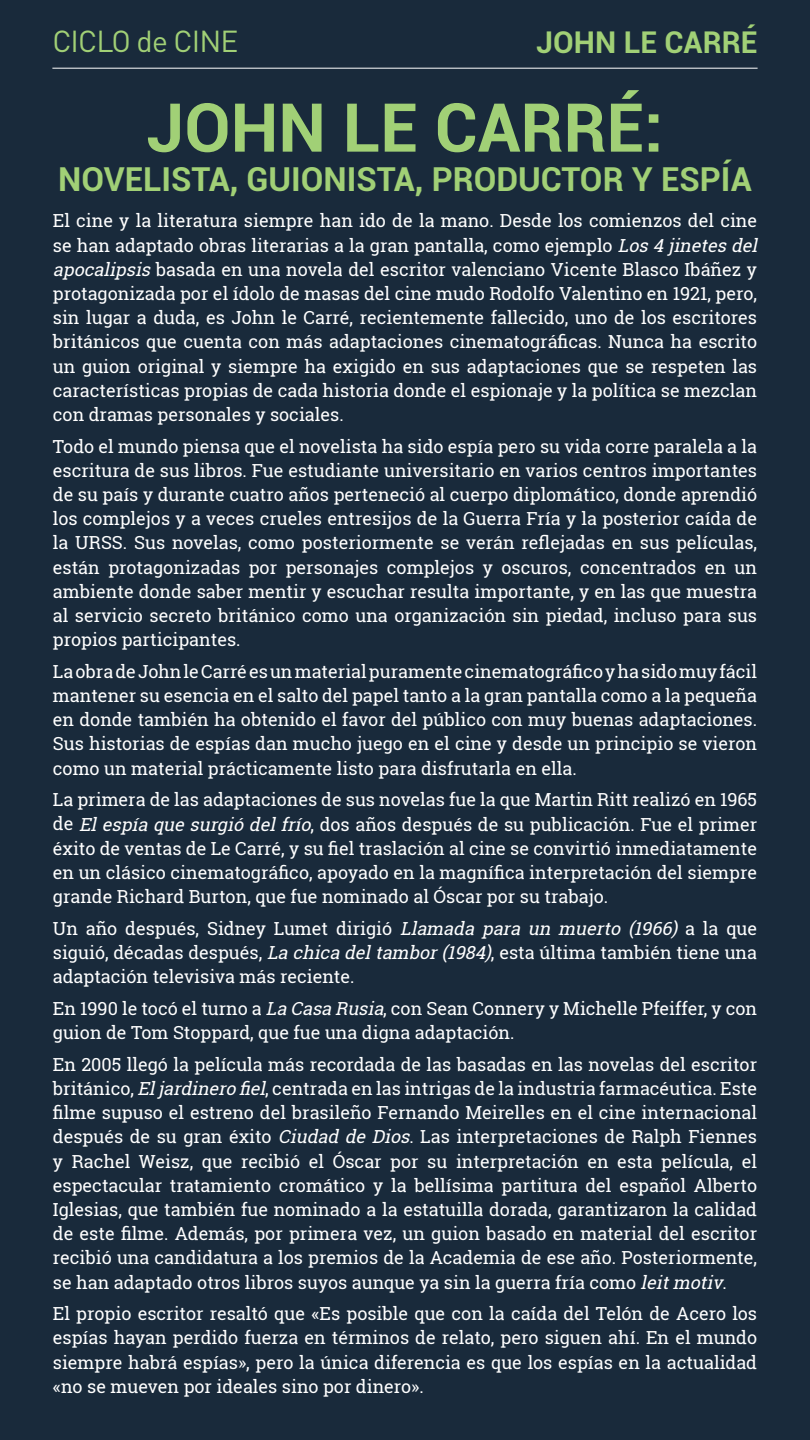
<style>
.page{position:relative;width:810px;height:1440px;background:#192a3b}
.page>*{position:absolute;margin:0;border:0;box-sizing:border-box;transform-origin:0 0}
.t1{font:700 67.5px "Roboto";color:#a1d076}
.t2{font:700 33px "Roboto";color:#a1d076}
.t3{font:30px "DIN Pro";letter-spacing:-.03em;color:#a1d076}
.t4{font:700 30px "Roboto";color:#a1d076}
.t5{font:18px/24.2px "Roboto Slab";color:#fff;text-align:justify}
.s1{font-style:italic}
</style>
<div class="page">
<hr style="left:52px;top:68px;width:706px;height:1px;background:#fff">
<h3 class="t3" style="left:52px;top:17px;width:188px">CICLO de CINE</h3>
<h3 class="t4" style="left:537px;top:21px;width:223px">JOHN LE CARRÉ</h3>
<h1 class="t1" style="left:147px;top:80px;width:518px">JOHN LE CARRÉ:</h1>
<h2 class="t2" style="left:58px;top:156px;width:695px">NOVELISTA, GUIONISTA, PRODUCTOR Y ESPÍA</h2>
<p class="t5" style="left:53px;top:209px;width:711px;text-align:left">El cine y la literatura siempre han ido de la mano. Desde los comienzos del cine se han adaptado obras literarias a la gran pantalla, como ejemplo <span class="s1">Los4 jinetesdel apocalipsis</span>basada en una novela del escritor valenciano Vicente Blasco Ibáñez y protagonizada por el ídolo de masas del cine mudo Rodolfo Valentino en 1921, pero, sin lugar a duda, es John le Carré, recientemente fallecido, uno de los escritores británicos que cuenta con más adaptaciones cinematográficas. Nunca ha escrito un guion original y siempre ha exigido en sus adaptaciones que se respeten las características propias de cada historia donde el espionaje y la política se mezclan con dramas personales y sociales.</p>
<p class="t5" style="left:53px;top:434px;width:706px">Todo el mundo piensa que el novelista ha sido espía pero su vida corre paralela a la escritura de sus libros. Fue estudiante universitario en varios centros importantes de su país y durante cuatro años perteneció al cuerpo diplomático, donde aprendió los complejos y a veces crueles entresijos de la Guerra Fría y la posterior caída de la URSS. Sus novelas, como posteriormente se verán reflejadas en sus películas, están protagonizadas por personajes complejos y oscuros, concentrados en un ambiente donde saber mentir y escuchar resulta importante, y en las que muestra al servicio secreto británico como una organización sin piedad, incluso para sus propios participantes.</p>
<p class="t5" style="left:53px;top:659px;width:706px">La obra de John le Carré es un material puramente cinematográfico y ha sido muy fácil mantener su esencia en el salto del papel tanto a la gran pantalla como a la pequeña en donde también ha obtenido el favor del público con muy buenas adaptaciones.<br>Sus historias de espías dan mucho juego en el cine y desde un principio se vieron como un material prácticamente listo para disfrutarla en ella.</p>
<p class="t5" style="left:53px;top:787px;width:706px">La primera de las adaptaciones de sus novelas fue la que Martin Ritt realizó en 1965 de <span class="s1">Elespía que surgió delfrío</span>, dos años después de su publicación. Fue el primer éxito de ventas de Le Carré, y su fiel traslación al cine se convirtió inmediatamente en un clásico cinematográfico, apoyado en la magnífica interpretación del siempre grande Richard Burton, que fue nominado al Óscar por su trabajo.</p>
<p class="t5" style="left:53px;top:916px;width:706px">Un año después, Sidney Lumet dirigió <span class="s1">Llamada para un muerto (1966)</span> a la que siguió, décadas después, <span class="s1">La chica deltambor(1984)</span>, esta última también tiene una adaptación televisiva más reciente.</p>
<p class="t5" style="left:53px;top:996px;width:706px">En 1990 le tocó el turno a <span class="s1">La Casa Rusia</span>, con Sean Connery y Michelle Pfeiffer, y con guion de Tom Stoppard, que fue una digna adaptación.</p>
<p class="t5" style="left:53px;top:1052px;width:706px">En 2005 llegó la película más recordada de las basadas en las novelas del escritor británico, <span class="s1">Eljardinero fiel</span>, centrada en las intrigas de la industria farmacéutica. Este filme supuso el estreno del brasileño Fernando Meirelles en el cine internacional después de su gran éxito <span class="s1">Ciudad de Dios</span>. Las interpretaciones de Ralph Fiennes y Rachel Weisz, que recibió el Óscar por su interpretación en esta película, el espectacular tratamiento cromático y la bellísima partitura del español Alberto Iglesias, que también fue nominado a la estatuilla dorada, garantizaron la calidad de este filme. Además, por primera vez, un guion basado en material del escritor recibió una candidatura a los premios de la Academia de ese año. Posteriormente, se han adaptado otros libros suyos aunque ya sin la guerra fría como <span class="s1">leitmotiv</span>.</p>
<p class="t5" style="left:53px;top:1301px;width:706px">El propio escritor resaltó que «Es posible que con la caída del Telón de Acero los espías hayan perdido fuerza en términos de relato, pero siguen ahí. En el mundo siempre habrá espías», pero la única diferencia es que los espías en la actualidad «no se mueven por ideales sino por dinero».</p>
</div>
